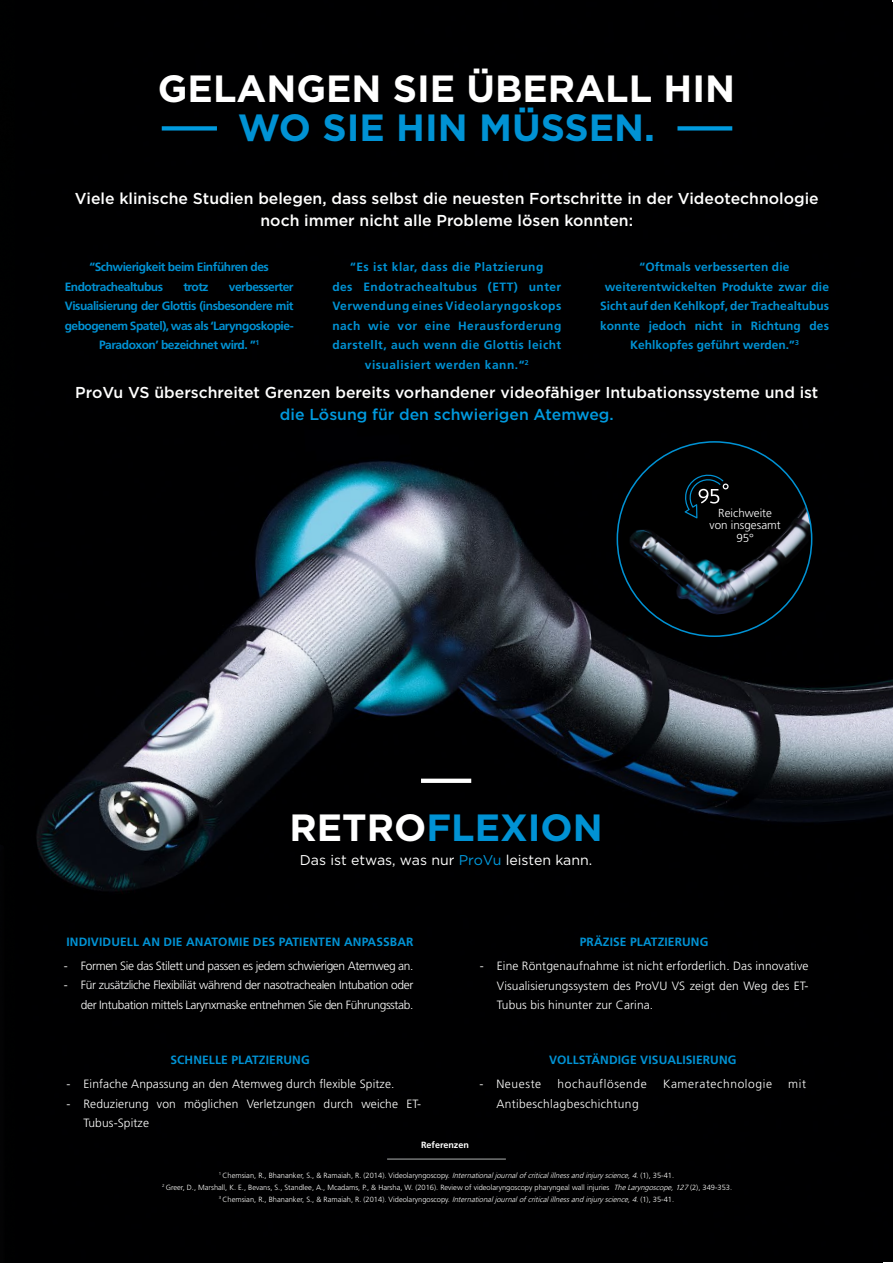
<style>
.page{position:relative;width:893px;height:1263px;background:#fff}
.page>*{position:absolute;margin:0;border:0;box-sizing:border-box;transform-origin:0 0}
.t1{font:700 37.95px "Gotham";color:#0092d4}
.t2{font:700 37.95px "Gotham";color:#fff}
.t3{font:500 15.75px/21.9px "Gotham";color:#fff;text-align:center}
.t4{font:500 15.75px "Gotham";color:#009ade}
.t5{font:14.1px "Gotham";color:#fff}
.t6{font:700 12px/19.5px "Frutiger LT Std";letter-spacing:.01em;color:#0092d4;text-align:center}
.t7{font:300 12px/19.5px "Frutiger LT Std";letter-spacing:.01em;color:#fff}
.t8{font:300 12px/19.5px "Frutiger LT Std";letter-spacing:-.03em;color:#fff;text-align:right}
.t9{font:700 12px/19.5px "Frutiger LT Std";letter-spacing:.04em;color:#0092d4;text-align:center}
.t10{font:700 12px/19.5px "Frutiger LT Std";letter-spacing:-.04em;color:#0092d4}
.t11{font:300 12px "Frutiger LT Std";letter-spacing:.05em;color:#fff}
.t12{font:300 12px "Frutiger LT Std";letter-spacing:.03em;color:#fff}
.t13{font:300 11.7px/12.1px "Frutiger LT Std";color:#fff;text-align:center}
.t14{font:700 9px "Frutiger LT Std";color:#fff}
.t15{font:300 7.5px/12px "Frutiger LT Std";color:#fff;text-align:center}
.s1{color:#fff}
.s2{color:#009ade}
.s3{font-style:italic}
</style>
<div class="page">
<img style="left:0;top:0;width:893px;height:1263px">
<hr style="left:387px;top:1159px;width:119px;height:1px;background:#afb1b1">
<svg style="left:421px;top:779px;width:50px;height:4px"></svg>
<div style="left:162px;top:126px;width:55px;height:5px;background:#009ade"></div>
<div style="left:677px;top:126px;width:55px;height:5px;background:#009ade"></div>
<img style="left:621px;top:442px;width:191px;height:194px">
<svg style="left:684px;top:474px;width:45px;height:44px;background:#0f1d23"></svg>
<h1 class="t2" style="left:158px;top:64px;width:579px">GELANGEN SIE ÜBERALL HIN</h1>
<h1 class="t1" style="left:238px;top:102px;width:419px">WO SIE HIN MÜSSEN.</h1>
<h2 class="t3" style="left:75px;top:187px;width:745px">Viele klinische Studien belegen, dass selbst die neuesten Fortschritte in der Videotechnologie noch immer nicht alle Probleme lösen konnten:</h2>
<h3 class="t10" style="left:65px;top:257px;width:206px;text-indent:25px">“Schwierigkeit beim Einführen des<br>Endotrachealtubus</h3>
<h3 class="t6" style="left:183px;top:277px;width:27px">trotz</h3>
<h3 class="t10" style="left:229px;top:277px;width:66px">verbesserter</h3>
<h3 class="t10" style="left:65px;top:296px;width:230px">Visualisierung der Glottis (insbesondere mit</h3>
<h3 class="t10" style="left:65px;top:316px;width:230px">gebogenem Spatel), was als ‘Laryngoskopie-</h3>
<h3 class="t10" style="left:99px;top:335px;width:162px">Paradoxon’ bezeichnet wird. ”<sup>1</sup></h3>
<h3 class="t9" style="left:332px;top:257px;width:230px">“Es ist klar, dass die Platzierung<br>des Endotrachealtubus (ETT) unter Verwendung eines Videolaryngoskops nach wie vor eine Herausforderung darstellt, auch wenn die Glottis leicht visualisiert werden kann.“<sup>2</sup></h3>
<h3 class="t6" style="left:600px;top:257px;width:230px">“Oftmals verbesserten die weiterentwickelten Produkte zwar die Sicht auf den Kehlkopf, der Trachealtubus konnte jedoch nicht in Richtung des Kehlkopfes geführt werden.”<sup>3</sup></h3>
<h2 class="t3" style="left:75px;top:381px;width:745px">ProVu VS überschreitet Grenzen bereits vorhandener videofähiger Intubationssysteme und ist</h2>
<h2 class="t4" style="left:280px;top:404px;width:335px">die Lösung für den schwierigen Atemweg.</h2>
<h1 class="t1" style="left:289px;top:802px;width:315px"><span class="s1">RETRO</span>FLEXION</h1>
<h3 class="t5" style="left:300px;top:851px;width:294px">Das ist etwas, was nur <span class="s2">ProVu</span> leisten kann.</h3>
<h3 class="t13" style="left:709px;top:507px;width:73px">Reichweite von insgesamt<br>95°</h3>
<h3 class="t6" style="left:66px;top:932px;width:349px">INDIVIDUELL AN DIE ANATOMIE DES PATIENTEN ANPASSBAR</h3>
<h3 class="t8" style="left:64px;top:956px;width:351px">- Formen Sie das Stilett und passen es jedem schwierigen Atemweg an.</h3>
<h3 class="t8" style="left:64px;top:975px;width:351px">- Für zusätzliche Flexibiliät während der nasotrachealen Intubation oder der Intubation mittels Larynxmaske entnehmen Sie den Führungsstab.</h3>
<h3 class="t6" style="left:580px;top:932px;width:130px">PRÄZISE PLATZIERUNG</h3>
<h3 class="t7" style="left:497px;top:956px;width:313px;text-align:justify;text-indent:-17px">- Eine Röntgenaufnahme ist nicht erforderlich. Das innovative Visualisierungssystem des ProVU VS zeigt den Weg des ET-Tubus bis hinunter zur Carina.</h3>
<h3 class="t6" style="left:170px;top:1050px;width:141px">SCHNELLE PLATZIERUNG</h3>
<h3 class="t7" style="left:66px;top:1074px;width:330px">- Einfache Anpassung an den Atemweg durch flexible Spitze.</h3>
<h3 class="t7" style="left:83px;top:1094px;width:339px;text-indent:-17px">- Reduzierung von möglichen Verletzungen durch weiche ET-<br>Tubus-Spitze</h3>
<p class="t14" style="left:421px;top:1140px;width:49px">Referenzen</p>
<h3 class="t6" style="left:549px;top:1050px;width:189px">VOLLSTÄNDIGE VISUALISIERUNG</h3>
<h3 class="t11" style="left:479px;top:1077px;width:63px">- Neueste</h3>
<h3 class="t11" style="left:558px;top:1077px;width:91px">hochauflösende</h3>
<h3 class="t11" style="left:663px;top:1077px;width:110px">Kameratechnologie</h3>
<h3 class="t7" style="left:788px;top:1074px;width:19px">mit</h3>
<h3 class="t12" style="left:496px;top:1096px;width:144px">Antibeschlagbeschichtung</h3>
<p class="t15" style="left:162px;top:1169px;width:572px"><sup>1</sup> Chemsian, R., Bhananker, S., &amp; Ramaiah, R. (2014). Videolaryngoscopy. <span class="s3">Internationaljournalofcriticalillnessandinjuryscience,4.</span>(1), 35-41.<br><sup>2</sup> Greer, D., Marshall, K. E., Bevans, S., Standlee, A., Mcadams, P., &amp; Harsha, W. (2016). Review of videolaryngoscopy pharyngeal wall injuries <span class="s3">TheLaryngoscope,127</span>(2), 349-353.<br><sup>3</sup> Chemsian, R., Bhananker, S., &amp; Ramaiah, R. (2014). Videolaryngoscopy. <span class="s3">Internationaljournalofcriticalillnessandinjuryscience,4.</span>(1), 35-41.</p>
</div>
